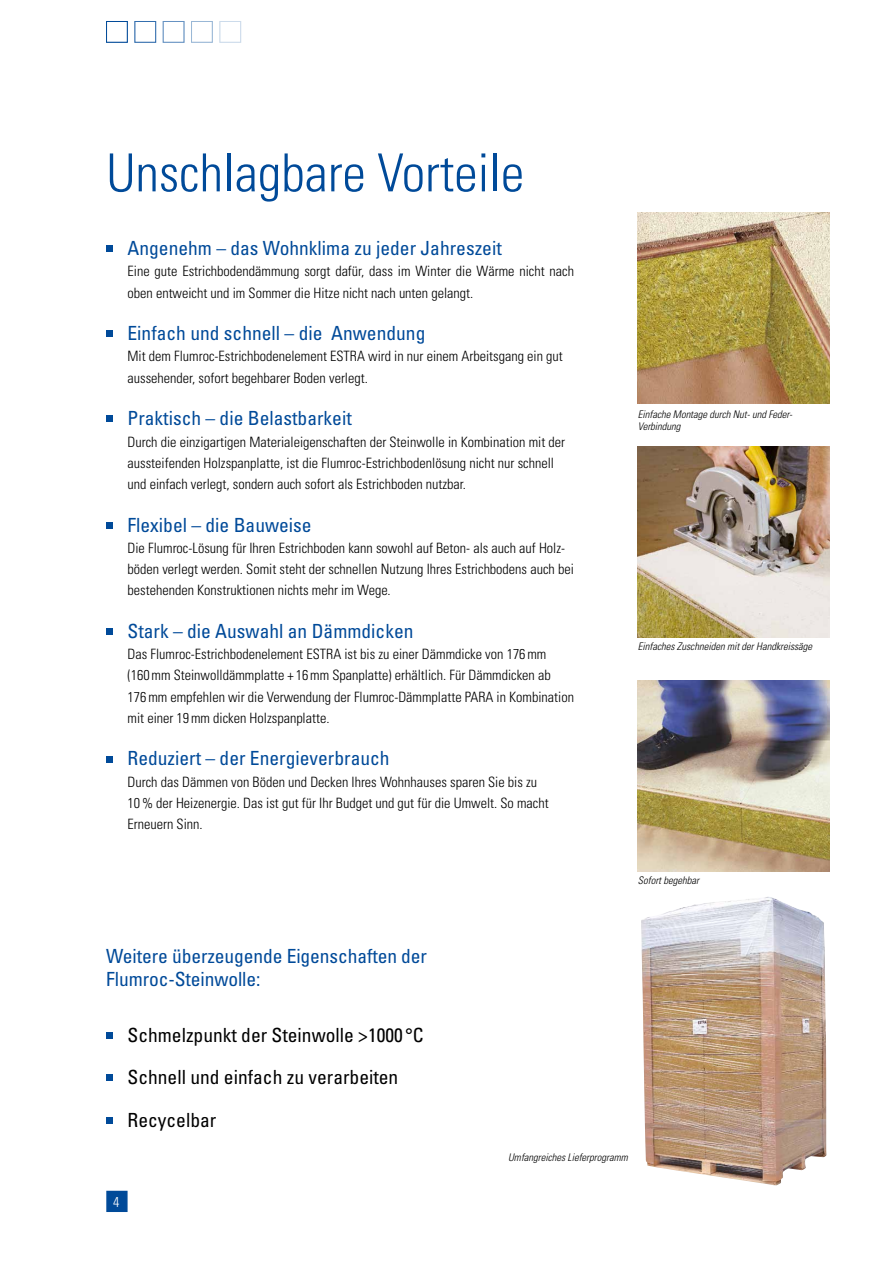
<style>
.page{position:relative;width:893px;height:1263px;background:#fff}
.page>*{position:absolute;margin:0;border:0;box-sizing:border-box;transform-origin:0 0}
.t1{font:300 condensed 52.5px "Univers";color:#004a99}
.t2{font:condensed 19.5px/23.4px "Univers";color:#004a99}
.t3{font:condensed 19.5px/42.5px "Univers";color:#000}
.t4{font:300 condensed 14.25px/21.3px "Univers";color:#000}
.t5{font:300 condensed 14.25px "Univers";color:#fff}
.t6{font:italic 300 condensed 10.5px/12px "Univers";color:#000}
</style>
<div class="page">
<div style="left:106px;top:1191px;width:22px;height:21px;background:#004a99;border:2px solid #004a99"></div>
<div style="left:220px;top:21px;width:21px;height:22px;border:1px solid #ccdbeb"></div>
<div style="left:191px;top:21px;width:22px;height:22px;border:1px solid #99b7d6"></div>
<div style="left:163px;top:21px;width:21px;height:22px;border:1px solid #6692c2"></div>
<div style="left:135px;top:21px;width:21px;height:22px;border:1px solid #336eae"></div>
<div style="left:106px;top:21px;width:22px;height:22px;border:1px solid #004a99"></div>
<img style="left:641px;top:897px;width:186px;height:289px">
<img style="left:638px;top:213px;width:191px;height:191px">
<img style="left:638px;top:446px;width:191px;height:192px">
<img style="left:638px;top:680px;width:191px;height:192px">
<div style="left:106px;top:245px;width:7px;height:7px;background:#004a99"></div>
<div style="left:106px;top:330px;width:7px;height:7px;background:#004a99"></div>
<div style="left:106px;top:415px;width:7px;height:7px;background:#004a99"></div>
<div style="left:106px;top:522px;width:7px;height:6px;background:#004a99"></div>
<div style="left:106px;top:628px;width:7px;height:7px;background:#004a99"></div>
<div style="left:106px;top:756px;width:7px;height:6px;background:#004a99"></div>
<div style="left:106px;top:1032px;width:7px;height:7px;background:#004a99"></div>
<div style="left:106px;top:1074px;width:7px;height:7px;background:#004a99"></div>
<div style="left:106px;top:1117px;width:7px;height:7px;background:#004a99"></div>
<h1 class="t1" style="left:106px;top:141px;width:419px">Unschlagbare Vorteile</h1>
<h2 class="t2" style="left:128px;top:236px;width:376px">Angenehm – das Wohnklima zu jeder Jahreszeit</h2>
<p class="t4" style="left:128px;top:261px;width:448px">Eine gute Estrichbodendämmung sorgt dafür, dass im Winter die Wärme nicht nach oben entweicht und im Sommer die Hitze nicht nach unten gelangt.</p>
<h2 class="t2" style="left:128px;top:321px;width:299px">Einfach und schnell – die Anwendung</h2>
<p class="t4" style="left:128px;top:346px;width:437px">Mit dem Flumroc-Estrichbodenelement ESTRA wird in nur einem Arbeitsgang ein gut aussehender, sofort begehbarer Boden verlegt.</p>
<h2 class="t2" style="left:128px;top:406px;width:226px">Praktisch – die Belastbarkeit</h2>
<p class="t4" style="left:128px;top:431px;width:439px">Durch die einzigartigen Materialeigenschaften der Steinwolle in Kombination mit der aussteifenden Holzspanplatte, ist die Flumroc-Estrichbodenlösung nicht nur schnell und einfach verlegt, sondern auch sofort als Estrichboden nutzbar.</p>
<h2 class="t2" style="left:128px;top:513px;width:186px">Flexibel – die Bauweise</h2>
<p class="t4" style="left:128px;top:537px;width:448px">Die Flumroc-Lösung für Ihren Estrichboden kann sowohl auf Beton- als auch auf Holz&shy;böden verlegt werden. Somit steht der schnellen Nutzung Ihres Estrichbodens auch bei bestehenden Konstruktionen nichts mehr im Wege.</p>
<h2 class="t2" style="left:128px;top:619px;width:287px">Stark – die Auswahl an Dämmdicken</h2>
<p class="t4" style="left:128px;top:643px;width:448px">Das Flumroc-Estrichbodenelement ESTRA ist bis zu einer Dämmdicke von 176mm (160mm Steinwolldämmplatte + 16mm Spanplatte) erhältlich. Für Dämmdicken ab 176mm empfehlen wir die Verwendung der Flumroc-Dämmplatte PARA in Kombination mit einer 19mm dicken Holzspanplatte.</p>
<h2 class="t2" style="left:128px;top:746px;width:264px">Reduziert – der Energieverbrauch</h2>
<p class="t4" style="left:128px;top:771px;width:423px">Durch das Dämmen von Böden und Decken Ihres Wohnhauses sparen Sie bis zu<br>10% der Heizenergie. Das ist gut für Ihr Budget und gut für die Umwelt. So macht<br>Erneuern Sinn.</p>
<p class="t6" style="left:638px;top:408px;width:156px">Einfache Montage durch Nut- und Feder-<br>Verbindung</p>
<p class="t6" style="left:638px;top:641px;width:176px">Einfaches Zuschneiden mit der Handkreissäge</p>
<p class="t6" style="left:638px;top:875px;width:63px">Sofort begehbar</p>
<h2 class="t2" style="left:106px;top:944px;width:322px">Weitere überzeugende Eigenschaften der<br>Flumroc-Steinwolle:</h2>
<h2 class="t3" style="left:128px;top:1013px;width:298px">Schmelzpunkt der Steinwolle &gt;1000 °C<br>Schnell und einfach zu verarbeiten<br>Recycelbar</h2>
<p class="t5" style="left:113px;top:1193px;width:8px">4</p>
<p class="t6" style="left:508px;top:1151px;width:121px">Umfangreiches Lieferprogramm</p>
</div>
